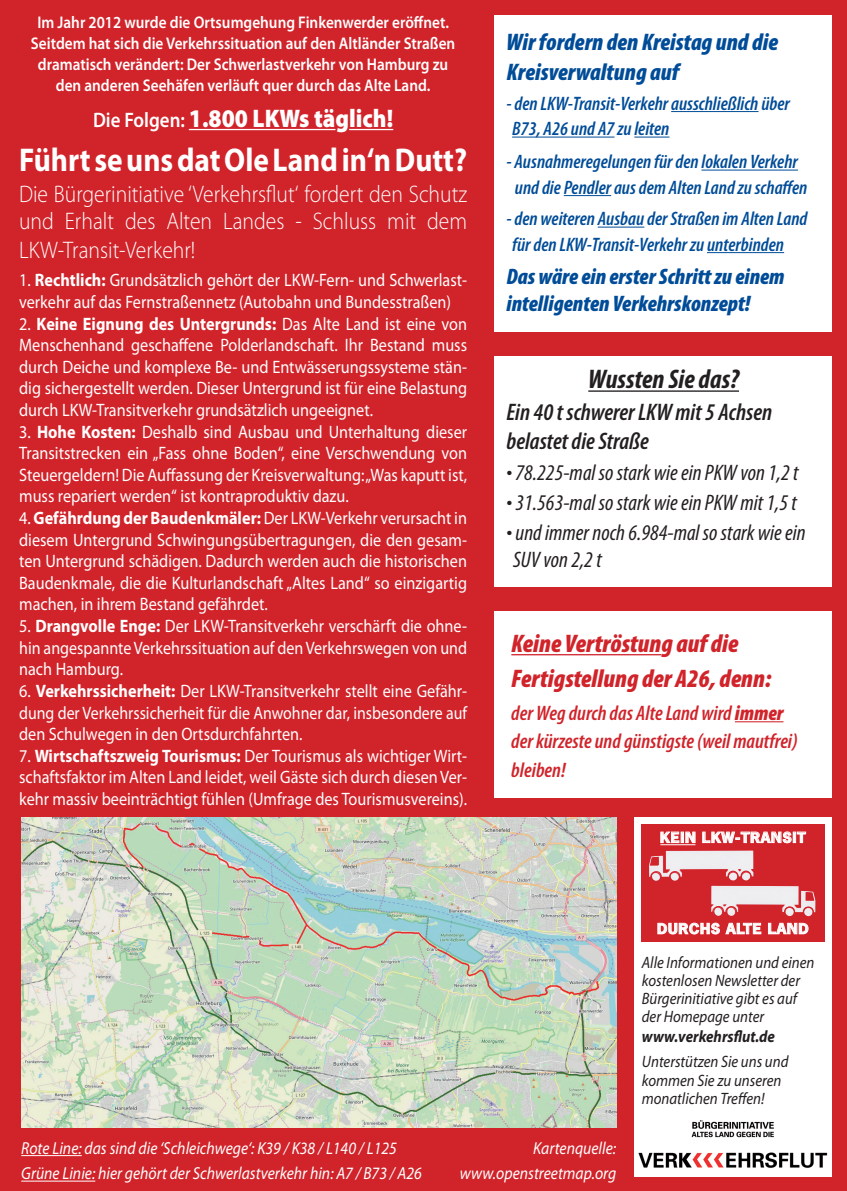
<style>
.page{position:relative;width:847px;height:1191px;background:#fff}
.page>*{position:absolute;margin:0;border:0;box-sizing:border-box;transform-origin:0 0}
.t1{font:700 33px "Myriad Pro";color:#fff;scale:.89 1}
.t2{font:italic 700 condensed 27px "Myriad Pro";color:#231f20}
.t3{font:italic 900 condensed 25.5px "Myriad Pro";color:#d1232a}
.t4{font:900 25.5px "Myriad Pro";color:#fff;scale:.9 1}
.t5{font:300 24px/27.9px "Myriad Pro";color:#fff;text-align:justify;scale:.9 1}
.t6{font:italic 900 condensed 24px "Myriad Pro";color:#014c98}
.t7{font:italic 600 condensed 24px "Myriad Pro";color:#231f20}
.t8{font:italic condensed 22.5px/27px "Myriad Pro";color:#231f20}
.t9{font:italic 900 condensed 22.5px "Myriad Pro";color:#014c98}
.t10{font:italic 600 condensed 21px "Myriad Pro";color:#d1232a}
.t11{font:italic 600 condensed 19.5px/25.5px "Myriad Pro";color:#014c98;text-align:center}
.t12{font:18px/21.6px "Myriad Pro";color:#fff;text-align:justify;scale:.9 1}
.t13{font:italic 17.4px "Myriad Pro";color:#fff;scale:.9 1}
.t14{font:600 16.95px "Myriad Pro";color:#fff;scale:.9 1}
.t15{font:italic 16.5px "Myriad Pro";color:#231f20;scale:.9 1}
.t16{font:italic 700 16.5px "Myriad Pro";color:#231f20;scale:.9 1}
.t17{font:700 13.5px "News Gothic Std";letter-spacing:.05em;color:#fff;scale:1.1 1}
.s1{font-weight:600;font-size:21px}
.s2{font-weight:700}
.s3{font-weight:900}
</style>
<div class="page">
<div style="left:0;top:0;width:846px;height:1191px;background:#d1232a"></div>
<img style="left:21px;top:817px;width:595px;height:310px">
<hr style="left:189px;top:129px;width:146px;height:1px;background:#fff">
<hr style="left:349px;top:129px;width:44px;height:1px;background:#fff">
<hr style="left:21px;top:1155px;width:61px;height:1px;background:#fff">
<hr style="left:21px;top:1180px;width:74px;height:1px;background:#fff">
<div style="left:634px;top:817px;width:197px;height:360px;background:#fff"></div>
<img style="left:638px;top:1120px;width:190px;height:48px">
<div style="left:494px;top:15px;width:337px;height:317px;background:#fff"></div>
<hr style="left:670px;top:111px;width:88px;height:1px;background:#014c98">
<hr style="left:512px;top:137px;width:102px;height:1px;background:#014c98">
<hr style="left:634px;top:137px;width:35px;height:1px;background:#014c98">
<hr style="left:701px;top:170px;width:96px;height:1px;background:#014c98">
<hr style="left:563px;top:195px;width:48px;height:1px;background:#014c98">
<hr style="left:597px;top:227px;width:47px;height:1px;background:#014c98">
<hr style="left:706px;top:252px;width:77px;height:1px;background:#014c98">
<div style="left:494px;top:611px;width:337px;height:186px;background:#fff"></div>
<hr style="left:511px;top:654px;width:150px;height:1px;background:#d1232a">
<hr style="left:734px;top:721px;width:49px;height:1px;background:#d1232a">
<div style="left:494px;top:356px;width:337px;height:230px;background:#fff"></div>
<hr style="left:588px;top:390px;width:150px;height:2px;background:#231f20">
<div style="left:640px;top:824px;width:184px;height:117px;background:#d1232a"></div>
<svg style="left:660px;top:831px;width:35px;height:12px"></svg>
<svg style="left:702px;top:831px;width:103px;height:13px"></svg>
<svg style="left:657px;top:922px;width:62px;height:12px"></svg>
<svg style="left:725px;top:922px;width:36px;height:12px"></svg>
<svg style="left:768px;top:922px;width:40px;height:12px"></svg>
<hr style="left:660px;top:844px;width:35px;height:1px;background:#fff">
<img style="left:649px;top:850px;width:104px;height:31px">
<img style="left:711px;top:885px;width:104px;height:31px">
<p class="t14" style="left:37px;top:11px;width:458px">Im Jahr 2012 wurde die Ortsumgehung Finkenwerder eröffnet.</p>
<p class="t14" style="left:31px;top:32px;width:473px">Seitdem hat sich die Verkehrssituation auf den Altländer Straßen</p>
<p class="t14" style="left:38px;top:53px;width:457px">dramatisch verändert: Der Schwerlastverkehr von Hamburg zu</p>
<p class="t14" style="left:56px;top:74px;width:417px">den anderen Seehäfen verläuft quer durch das Alte Land.</p>
<p class="t4" style="left:93px;top:104px;width:335px"><span class="s1">Die Folgen:</span> 1.800 LKWs täglich!</p>
<p class="t1" style="left:19px;top:138px;width:504px">Führt se uns dat Ole Land in‘n Dutt?</p>
<p class="t5" style="left:19px;top:180px;width:499px">Die Bürgerinitiative ‘Verkehrsflut‘ fordert den Schutz und Erhalt des Alten Landes - Schluss mit dem LKW-Transit-Verkehr!</p>
<p class="t12" style="left:19px;top:269px;width:499px">1. <span class="s2">Rechtlich:</span> Grundsätzlich gehört der LKW-Fern- und Schwerlast&shy;verkehr auf das Fernstraßennetz (Autobahn und Bundesstraßen)</p>
<p class="t12" style="left:19px;top:312px;width:499px">2. <span class="s2">Keine Eignung des Untergrunds:</span> Das Alte Land ist eine von Menschenhand geschaffene Polderlandschaft. Ihr Bestand muss durch Deiche und komplexe Be- und Entwässerungssysteme stän&shy;dig sichergestellt werden. Dieser Untergrund ist für eine Belastung durch LKW-Transitverkehr grundsätzlich ungeeignet.</p>
<p class="t12" style="left:19px;top:420px;width:499px">3. <span class="s2">Hohe Kosten:</span> Deshalb sind Ausbau und Unterhaltung dieser Transitstrecken ein „Fass ohne Boden“, eine Verschwendung von Steuergeldern! Die Auffassung der Kreisverwaltung: „Was kaputt ist, muss repariert werden“ ist kontraproduktiv dazu.</p>
<p class="t12" style="left:19px;top:507px;width:499px">4. <span class="s2">Gefährdung der Baudenkmäler:</span> Der LKW-Verkehr verursacht in diesem Untergrund Schwingungsübertragungen, die den gesam&shy;ten Untergrund schädigen. Dadurch werden auch die historischen Baudenkmale, die die Kulturlandschaft „Altes Land“ so einzigartig machen, in ihrem Bestand gefährdet.</p>
<p class="t12" style="left:19px;top:615px;width:499px">5. <span class="s2">Drangvolle Enge:</span> Der LKW-Transitverkehr verschärft die ohne&shy;hin angespannte Verkehrssituation auf den Verkehrswegen von und nach Hamburg.</p>
<p class="t12" style="left:19px;top:680px;width:499px">6. <span class="s2">Verkehrssicherheit:</span> Der LKW-Transitverkehr stellt eine Gefähr&shy;dung der Verkehrssicherheit für die Anwohner dar, insbesondere auf den Schulwegen in den Ortsdurchfahrten.</p>
<p class="t12" style="left:19px;top:744px;width:499px">7. <span class="s2">Wirtschaftszweig Tourismus:</span> Der Tourismus als wichtiger Wirt&shy;schaftsfaktor im Alten Land leidet, weil Gäste sich durch diesen Ver&shy;kehr massiv beeinträchtigt fühlen (Umfrage des Tourismusvereins).</p>
<p class="t6" style="left:506px;top:29px;width:273px">Wir fordern den Kreistag und die</p>
<p class="t6" style="left:506px;top:59px;width:174px">Kreisverwaltung auf</p>
<p class="t11" style="left:506px;top:91px;width:285px">- den LKW-Transit-Verkehr ausschließlich über</p>
<p class="t11" style="left:512px;top:116px;width:159px">B73, A26 und A7 zu leiten</p>
<p class="t11" style="left:506px;top:149px;width:302px">- Ausnahmeregelungen für den lokalen Verkehr und die Pendler aus dem Alten Land zu schaffen</p>
<p class="t11" style="left:506px;top:206px;width:302px;text-align:left">- den weiteren Ausbau der Straßen im Alten Land für den LKW-Transit-Verkehr zu unterbinden</p>
<p class="t9" style="left:506px;top:264px;width:279px">Das wäre ein erster Schritt zu einem</p>
<p class="t9" style="left:506px;top:291px;width:245px">intelligenten Verkehrskonzept!</p>
<p class="t2" style="left:588px;top:362px;width:152px">Wussten Sie das?</p>
<p class="t7" style="left:506px;top:399px;width:267px">Ein 40 t schwerer LKW mit 5 Achsen</p>
<p class="t7" style="left:506px;top:428px;width:144px">belastet die Straße</p>
<p class="t8" style="left:506px;top:459px;width:293px">• 78.225-mal so stark wie ein PKW von 1,2 t</p>
<p class="t8" style="left:506px;top:489px;width:292px">• 31.563-mal so stark wie ein PKW mit 1,5 t</p>
<p class="t8" style="left:506px;top:519px;width:300px">• und immer noch 6.984-mal so stark wie ein<br>SUV von 2,2 t</p>
<p class="t3" style="left:511px;top:630px;width:229px">Keine Vertröstung auf die</p>
<p class="t3" style="left:511px;top:664px;width:261px">Fertigstellung der A26, denn:</p>
<p class="t10" style="left:511px;top:701px;width:273px">der Weg durch das Alte Land wird <span class="s3">immer</span></p>
<p class="t10" style="left:511px;top:730px;width:288px">der kürzeste und günstigste (weil mautfrei)</p>
<p class="t10" style="left:511px;top:758px;width:56px">bleiben!</p>
<p class="t17" style="left:659px;top:828px;width:134px">KEIN LKW-TRANSIT</p>
<p class="t17" style="left:656px;top:919px;width:139px">DURCHS ALTE LAND</p>
<p class="t15" style="left:641px;top:952px;width:193px">Alle Informationen und einen</p>
<p class="t15" style="left:641px;top:970px;width:177px">kostenlosen Newsletter der</p>
<p class="t15" style="left:641px;top:988px;width:174px">Bürgerinitiative gibt es auf</p>
<p class="t15" style="left:641px;top:1006px;width:137px">der Homepage unter</p>
<p class="t16" style="left:641px;top:1025px;width:149px">www.verkehrsflut.de</p>
<p class="t15" style="left:641px;top:1051px;width:164px">Unterstützen Sie uns und</p>
<p class="t15" style="left:641px;top:1069px;width:156px">kommen Sie zu unseren</p>
<p class="t15" style="left:641px;top:1087px;width:138px">monatlichen Treffen!</p>
<p class="t13" style="left:21px;top:1137px;width:418px">Rote Line: das sind die ‘Schleichwege‘: K39 / K38 / L140 / L125</p>
<p class="t13" style="left:533px;top:1137px;width:94px">Kartenquelle:</p>
<p class="t13" style="left:21px;top:1162px;width:446px">Grüne Linie: hier gehört der Schwerlastverkehr hin: A7 / B73 / A26</p>
<p class="t13" style="left:459px;top:1162px;width:175px">www.openstreetmap.org</p>
</div>
